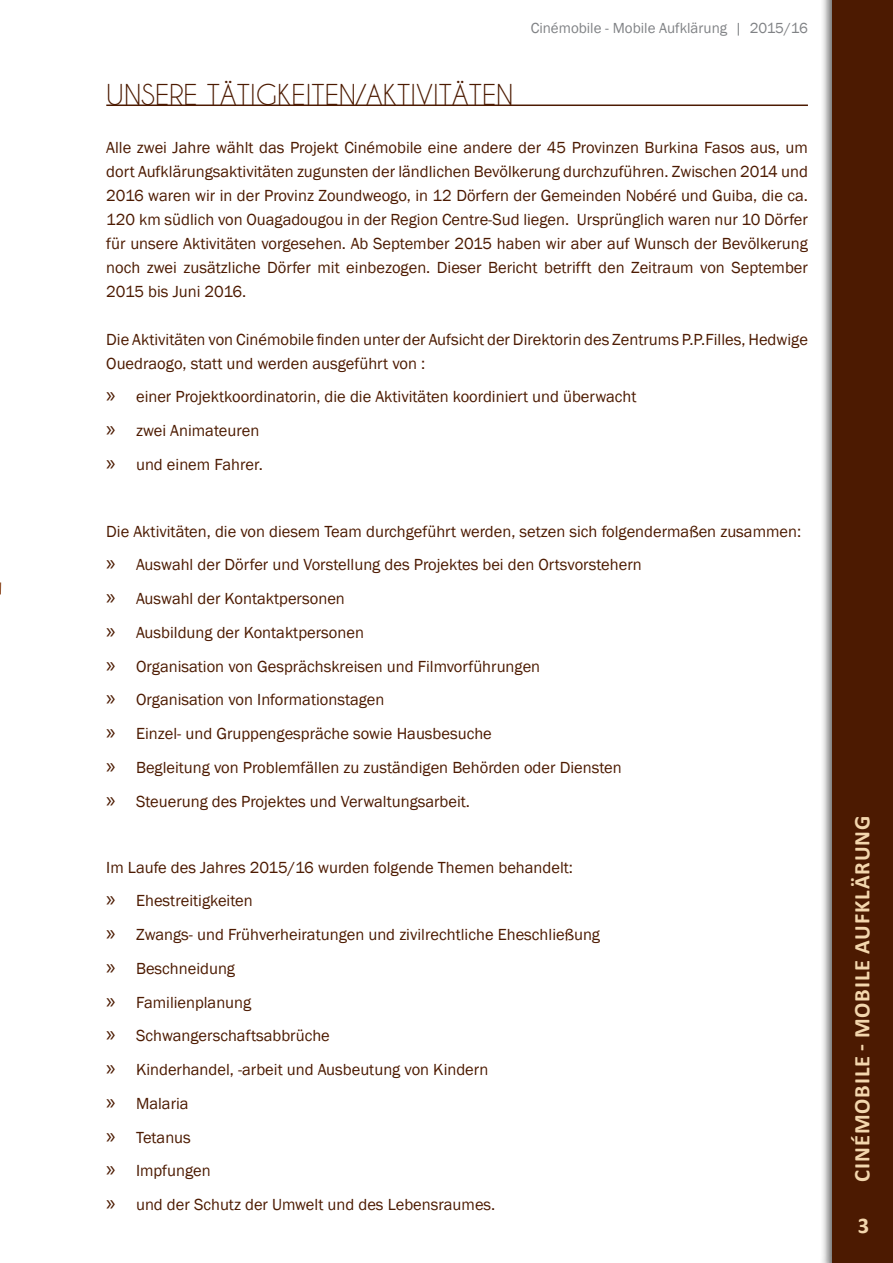
<style>
.page{position:relative;width:893px;height:1263px;background:#fff}
.page>*{position:absolute;margin:0;border:0;box-sizing:border-box;transform-origin:0 0}
.Überschrift{font:27px "Caviar Dreams";color:#4c1a01}
.t1{font:700 22.5px "Calibri";letter-spacing:.04em;color:#f3d6ad}
.Fließtext{font:16.5px/24px "Franklin Gothic";color:#4c1a01;text-align:justify}
.Fließtext-2{font:15px "Franklin Gothic";color:#808285}
.s1{font-family:"Myriad Pro";font-size:22.5px}
</style>
<div class="page">
<svg style="left:0;top:582px;width:2px;height:13px"></svg>
<div style="left:821px;top:0;width:72px;height:1263px;background:#000;opacity:.6"></div>
<div style="left:832px;top:0;width:61px;height:1263px;background:#4c1a01"></div>
<hr style="left:106px;top:105px;width:702px;height:1px;background:#4c1a01">
<p class="Fließtext-2" style="left:531px;top:18px;width:279px">Cinémobile - Mobile Aufklärung | 2015/16</p>
<p class="Überschrift" style="left:106px;top:79px;width:409px">UNSERE TÄTIGKEITEN/AKTIVITÄTEN</p>
<p class="Fließtext" style="left:106px;top:135px;width:703px">Alle zwei Jahre wählt das Projekt Cinémobile eine andere der 45 Provinzen Burkina Fasos aus, um dort Aufklärungsaktivitäten zugunsten der ländlichen Bevölkerung durchzuführen. Zwischen 2014 und 2016 waren wir in der Provinz Zoundweogo, in 12 Dörfern der Gemeinden Nobéré und Guiba, die ca.<br>120 km südlich von Ouagadougou in der Region Centre-Sud liegen. Ursprünglich waren nur 10 Dörfer für unsere Aktivitäten vorgesehen. Ab September 2015 haben wir aber auf Wunsch der Bevölkerung noch zwei zusätzliche Dörfer mit einbezogen. Dieser Bericht betrifft den Zeitraum von September 2015 bis Juni 2016.</p>
<p class="Fließtext" style="left:106px;top:327px;width:703px">Die Aktivitäten von Cinémobile finden unter der Aufsicht der Direktorin des Zentrums P.P.Filles, Hedwige<br>Ouedraogo, statt und werden ausgeführt von :</p>
<p class="Fließtext" style="left:106px;top:385px;width:532px"><span class="s1">»</span> einer Projektkoordinatorin, die die Aktivitäten koordiniert und überwacht</p>
<p class="Fließtext" style="left:106px;top:419px;width:155px"><span class="s1">»</span> zwei Animateuren</p>
<p class="Fließtext" style="left:106px;top:453px;width:158px"><span class="s1">»</span> und einem Fahrer.</p>
<p class="Fließtext" style="left:106px;top:519px;width:696px">Die Aktivitäten, die von diesem Team durchgeführt werden, setzen sich folgendermaßen zusammen:</p>
<p class="Fließtext" style="left:106px;top:553px;width:537px"><span class="s1">»</span> Auswahl der Dörfer und Vorstellung des Projektes bei den Ortsvorstehern</p>
<p class="Fließtext" style="left:106px;top:587px;width:240px"><span class="s1">»</span> Auswahl der Kontaktpersonen</p>
<p class="Fließtext" style="left:106px;top:621px;width:259px"><span class="s1">»</span> Ausbildung der Kontaktpersonen</p>
<p class="Fließtext" style="left:106px;top:654px;width:435px"><span class="s1">»</span> Organisation von Gesprächskreisen und Filmvorführungen</p>
<p class="Fließtext" style="left:106px;top:688px;width:280px"><span class="s1">»</span> Organisation von Informationstagen</p>
<p class="Fließtext" style="left:106px;top:722px;width:387px"><span class="s1">»</span> Einzel- und Gruppengespräche sowie Hausbesuche</p>
<p class="Fließtext" style="left:106px;top:756px;width:517px"><span class="s1">»</span> Begleitung von Problemfällen zu zuständigen Behörden oder Diensten</p>
<p class="Fließtext" style="left:106px;top:789px;width:365px"><span class="s1">»</span> Steuerung des Projektes und Verwaltungsarbeit.</p>
<p class="Fließtext" style="left:106px;top:855px;width:468px">Im Laufe des Jahres 2015/16 wurden folgende Themen behandelt:</p>
<p class="Fließtext" style="left:106px;top:889px;width:148px"><span class="s1">»</span> Ehestreitigkeiten</p>
<p class="Fließtext" style="left:106px;top:923px;width:495px"><span class="s1">»</span> Zwangs- und Frühverheiratungen und zivilrechtliche Eheschließung</p>
<p class="Fließtext" style="left:106px;top:957px;width:130px"><span class="s1">»</span> Beschneidung</p>
<p class="Fließtext" style="left:106px;top:990px;width:146px"><span class="s1">»</span> Familienplanung</p>
<p class="Fließtext" style="left:106px;top:1024px;width:225px"><span class="s1">»</span> Schwangerschaftsabbrüche</p>
<p class="Fließtext" style="left:106px;top:1058px;width:383px"><span class="s1">»</span> Kinderhandel, -arbeit und Ausbeutung von Kindern</p>
<p class="Fließtext" style="left:106px;top:1092px;width:84px"><span class="s1">»</span> Malaria</p>
<p class="Fließtext" style="left:106px;top:1125px;width:86px"><span class="s1">»</span> Tetanus</p>
<p class="Fließtext" style="left:106px;top:1159px;width:106px"><span class="s1">»</span> Impfungen</p>
<p class="Fließtext" style="left:106px;top:1193px;width:391px"><span class="s1">»</span> und der Schutz der Umwelt und des Lebensraumes.</p>
<p class="t1" style="left:848px;top:1182px;width:368px;rotate:-90deg">Cinémobile - Mobile Aufklärung</p>
<p class="t1" style="left:858px;top:1211px;width:13px">3</p>
</div>
